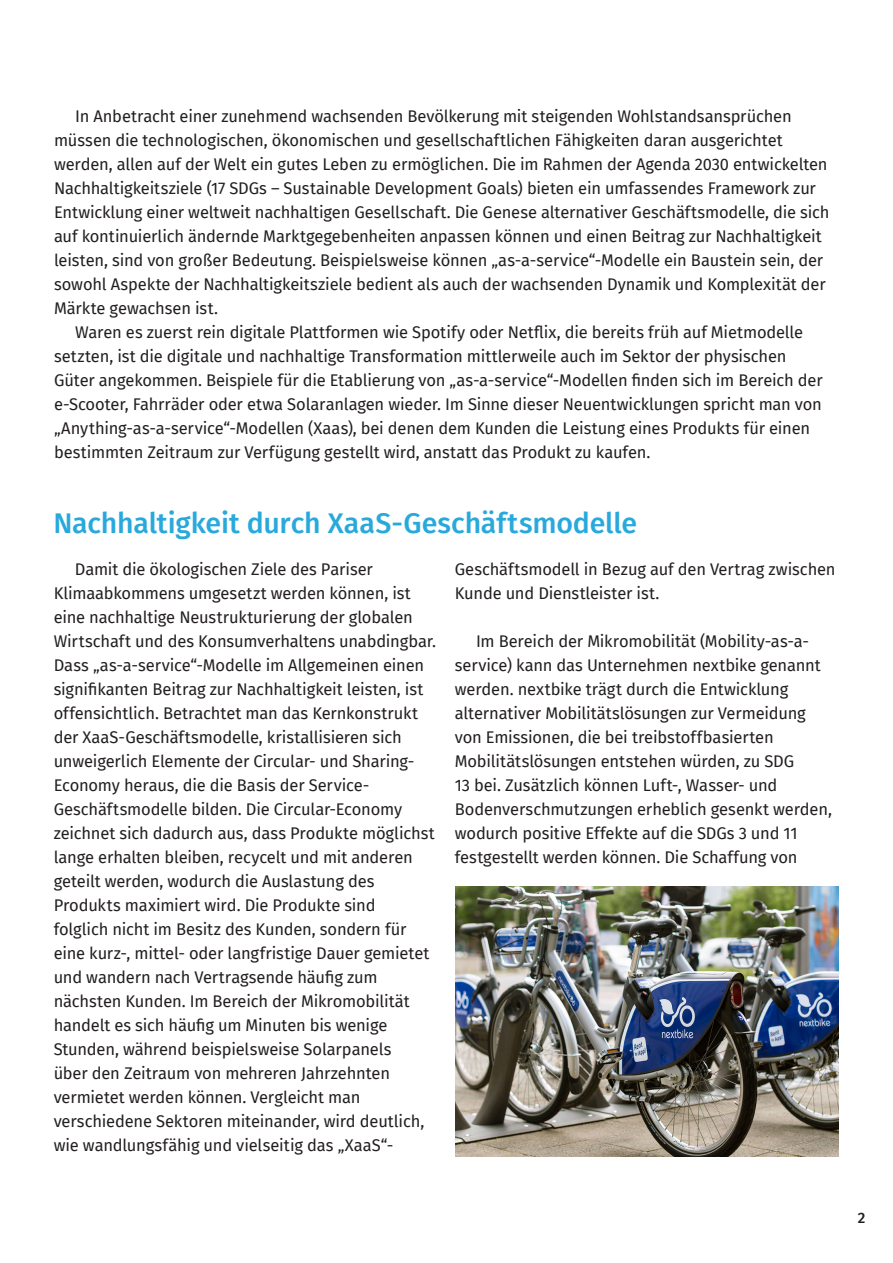
<style>
.page{position:relative;width:893px;height:1263px;background:#fff}
.page>*{position:absolute;margin:0;border:0;box-sizing:border-box;transform-origin:0 0}
.t1{font:500 28.5px "Fira Sans";letter-spacing:-.005em;color:#28a9dc}
.t2{font:16.5px/24px "Fira Sans";letter-spacing:-.01em;color:#231f20}
.t3{font:500 15px "Fira Sans";color:#231f20}
</style>
<div class="page">
<img style="left:456px;top:887px;width:383px;height:270px">
<p class="t2" style="left:75px;top:104px;width:718px">In Anbetracht einer zunehmend wachsenden Bevölkerung mit steigenden Wohlstandsansprüchen</p>
<p class="t2" style="left:54px;top:128px;width:730px">müssen die technologischen, ökonomischen und gesellschaftlichen Fähigkeiten daran ausgerichtet</p>
<p class="t2" style="left:54px;top:152px;width:775px">werden, allen auf der Welt ein gutes Leben zu ermöglichen. Die im Rahmen der Agenda 2030 entwickelten</p>
<p class="t2" style="left:54px;top:176px;width:763px">Nachhaltigkeitsziele (17 SDGs – Sustainable Development Goals) bieten ein umfassendes Framework zur</p>
<p class="t2" style="left:54px;top:200px;width:777px">Entwicklung einer weltweit nachhaltigen Gesellschaft. Die Genese alternativer Geschäftsmodelle, die sich</p>
<p class="t2" style="left:54px;top:224px;width:769px">auf kontinuierlich ändernde Marktgegebenheiten anpassen können und einen Beitrag zur Nachhaltigkeit</p>
<p class="t2" style="left:54px;top:248px;width:771px">leisten, sind von großer Bedeutung. Beispielsweise können „as-a-service“-Modelle ein Baustein sein, der</p>
<p class="t2" style="left:54px;top:272px;width:773px">sowohl Aspekte der Nachhaltigkeitsziele bedient als auch der wachsenden Dynamik und Komplexität der</p>
<p class="t2" style="left:54px;top:296px;width:166px">Märkte gewachsen ist.</p>
<p class="t2" style="left:75px;top:320px;width:729px">Waren es zuerst rein digitale Plattformen wie Spotify oder Netflix, die bereits früh auf Mietmodelle</p>
<p class="t2" style="left:54px;top:344px;width:734px">setzten, ist die digitale und nachhaltige Transformation mittlerweile auch im Sektor der physischen</p>
<p class="t2" style="left:54px;top:368px;width:770px">Güter angekommen. Beispiele für die Etablierung von „as-a-service“-Modellen finden sich im Bereich der</p>
<p class="t2" style="left:54px;top:392px;width:769px">e-Scooter, Fahrräder oder etwa Solaranlagen wieder. Im Sinne dieser Neuentwicklungen spricht man von</p>
<p class="t2" style="left:54px;top:416px;width:758px">„Anything-as-a-service“-Modellen (Xaas), bei denen dem Kunden die Leistung eines Produkts für einen</p>
<p class="t2" style="left:54px;top:440px;width:598px">bestimmten Zeitraum zur Verfügung gestellt wird, anstatt das Produkt zu kaufen.</p>
<h1 class="t1" style="left:53px;top:500px;width:585px">Nachhaltigkeit durch XaaS-Geschäftsmodelle</h1>
<p class="t2" style="left:54px;top:556px;width:384px;text-indent:21px">Damit die ökologischen Ziele des Pariser Klimaabkommens umgesetzt werden können, ist eine nachhaltige Neustrukturierung der globalen Wirtschaft und des Konsumverhaltens unabdingbar.<br>Dass „as-a-service“-Modelle im Allgemeinen einen signifikanten Beitrag zur Nachhaltigkeit leisten, ist offensichtlich. Betrachtet man das Kernkonstrukt der XaaS-Geschäftsmodelle, kristallisieren sich unweigerlich Elemente der Circular- und Sharing-Economy heraus, die die Basis der Service-Geschäftsmodelle bilden. Die Circular-Economy zeichnet sich dadurch aus, dass Produkte möglichst lange erhalten bleiben, recycelt und mit anderen geteilt werden, wodurch die Auslastung des Produkts maximiert wird. Die Produkte sind<br>folglich nicht im Besitz des Kunden, sondern für eine kurz-, mittel- oder langfristige Dauer gemietet und wandern nach Vertragsende häufig zum nächsten Kunden. Im Bereich der Mikromobilität handelt es sich häufig um Minuten bis wenige Stunden, während beispielsweise Solarpanels<br>über den Zeitraum von mehreren Jahrzehnten vermietet werden können. Vergleicht man verschiedene Sektoren miteinander, wird deutlich, wie wandlungsfähig und vielseitig das „XaaS“-</p>
<p class="t2" style="left:455px;top:557px;width:382px">Geschäftsmodell in Bezug auf den Vertrag zwischen<br>Kunde und Dienstleister ist.</p>
<p class="t2" style="left:455px;top:629px;width:379px;text-indent:21px">Im Bereich der Mikromobilität (Mobility-as-a&shy;service) kann das Unternehmen nextbike genannt werden. nextbike trägt durch die Entwicklung alternativer Mobilitätslösungen zur Vermeidung von Emissionen, die bei treibstoffbasierten Mobilitätslösungen entstehen würden, zu SDG<br>13 bei. Zusätzlich können Luft-, Wasser- und Bodenverschmutzungen erheblich gesenkt werden, wodurch positive Effekte auf die SDGs 3 und 11 festgestellt werden können. Die Schaffung von</p>
<p class="t3" style="left:858px;top:1206px;width:9px">2</p>
</div>
